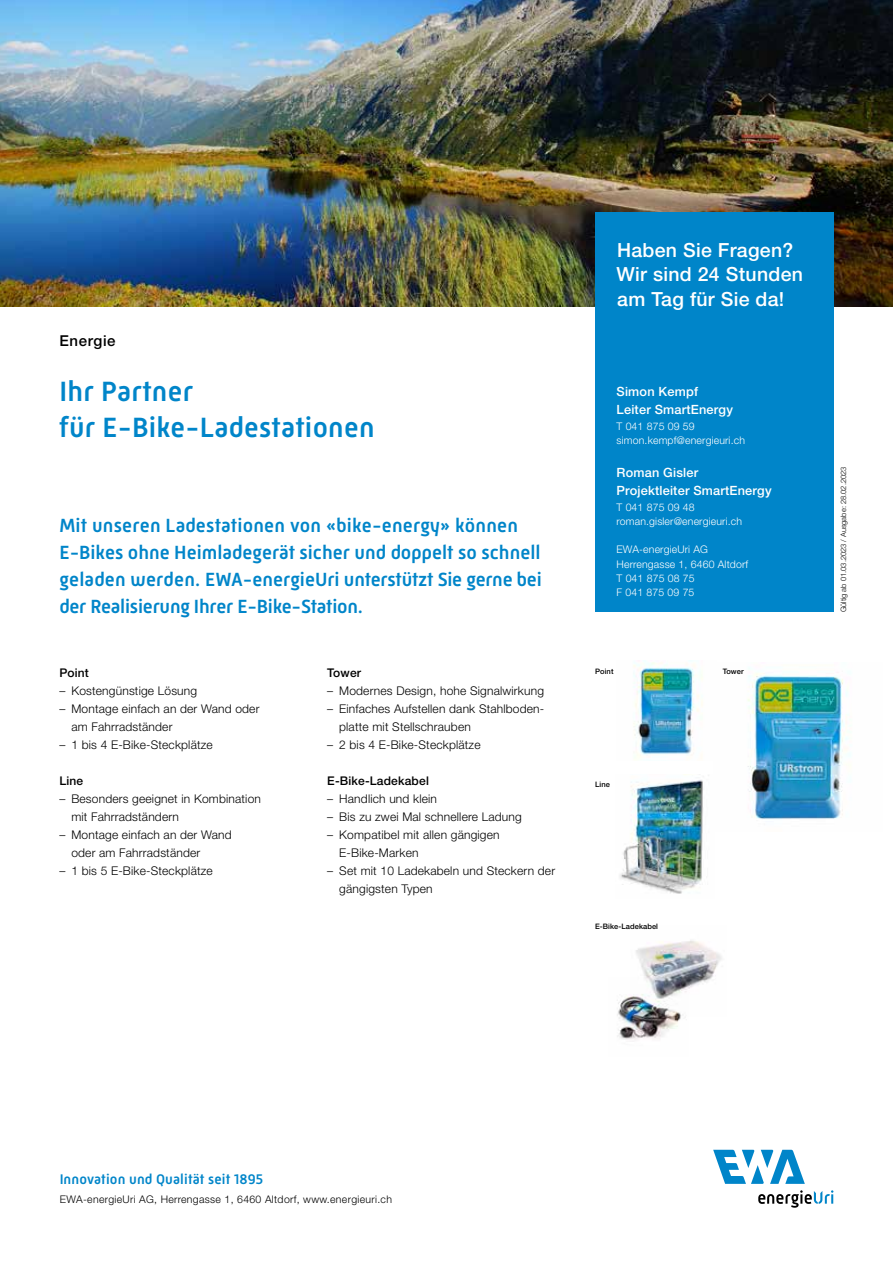
<style>
.page{position:relative;width:893px;height:1263px;background:#fff}
.page>*{position:absolute;margin:0;border:0;box-sizing:border-box;transform-origin:0 0}
.t1{font:500 28.5px/36px "Mic 32 New";letter-spacing:.01em;color:#0085c9}
.t2{font:500 19.5px/27px "Mic 32 New";color:#0085c9}
.t3{font:500 19.5px/24.8px "Helvetica Neue LT Std";letter-spacing:.015em;color:#fff}
.t4{font:500 15px "Helvetica Neue LT Std";letter-spacing:.04em;color:#000}
.t5{font:500 14.25px "Mic 32 New";letter-spacing:.01em;color:#0085c9}
.t6{font:500 12.75px/18px "Helvetica Neue LT Std";letter-spacing:.015em;color:#fff}
.t7{font:300 12px/18px "Helvetica Neue LT Std";letter-spacing:.015em;color:#000}
.t8{font:500 12px "Helvetica Neue LT Std";letter-spacing:.015em;color:#000}
.t9{font:300 10.5px/14.2px "Helvetica Neue LT Std";letter-spacing:.015em;color:#fff}
.t10{font:300 10.5px "Helvetica Neue LT Std";letter-spacing:.03em;color:#000}
.t11{font:300 7.5px "Helvetica Neue LT Std";color:#000}
.t12{font:500 7.5px "Helvetica Neue LT Std";letter-spacing:.01em;color:#000}
</style>
<div class="page">
<svg style="left:713px;top:1150px;width:92px;height:34px"></svg>
<svg style="left:758px;top:1190px;width:75px;height:18px"></svg>
<img style="left:0;top:0;width:893px;height:307px">
<img style="left:617px;top:996px;width:64px;height:44px">
<img style="left:620px;top:780px;width:83px;height:114px">
<img style="left:747px;top:667px;width:104px;height:152px">
<img style="left:633px;top:660px;width:70px;height:98px">
<img style="left:631px;top:940px;width:91px;height:77px">
<div style="left:595px;top:213px;width:238px;height:399px;background:#0085c9"></div>
<p class="t4" style="left:60px;top:331px;width:58px">Energie</p>
<h1 class="t1" style="left:59px;top:373px;width:317px">Ihr Partner<br>für E-Bike-Ladestationen</h1>
<h2 class="t2" style="left:59px;top:512px;width:484px">Mit unseren Ladestationen von «bike-energy» können E-Bikes ohne Heimladegerät sicher und doppelt so schnell geladen werden. EWA-energieUri unterstützt Sie gerne bei der Realisierung Ihrer E-Bike-Station.</h2>
<p class="t8" style="left:59px;top:665px;width:31px">Point</p>
<p class="t7" style="left:59px;top:681px;width:139px">– Kostengünstige Lösung</p>
<p class="t7" style="left:71px;top:699px;width:190px;text-indent:-12px">– Montage einfach an der Wand oder am Fahrradständer</p>
<p class="t7" style="left:59px;top:735px;width:155px">– 1 bis 4 E-Bike-Steckplätze</p>
<p class="t8" style="left:59px;top:773px;width:25px">Line</p>
<p class="t7" style="left:71px;top:789px;width:191px;text-indent:-12px">– Besonders geeignet in Kombination mit Fahrradständern</p>
<p class="t7" style="left:71px;top:825px;width:162px;text-indent:-12px">– Montage einfach an der Wand oder am Fahrradständer</p>
<p class="t7" style="left:59px;top:861px;width:155px">– 1 bis 5 E-Bike-Steckplätze</p>
<p class="t8" style="left:327px;top:665px;width:35px">Tower</p>
<p class="t7" style="left:327px;top:681px;width:218px">– Modernes Design, hohe Signalwirkung</p>
<p class="t7" style="left:339px;top:699px;width:207px;text-indent:-12px">– Einfaches Aufstellen dank Stahlboden&shy;platte mit Stellschrauben</p>
<p class="t7" style="left:327px;top:735px;width:155px">– 2 bis 4 E-Bike-Steckplätze</p>
<p class="t8" style="left:327px;top:773px;width:103px">E-Bike-Ladekabel</p>
<p class="t7" style="left:327px;top:789px;width:111px">– Handlich und klein</p>
<p class="t7" style="left:327px;top:807px;width:196px">– Bis zu zwei Mal schnellere Ladung</p>
<p class="t7" style="left:339px;top:825px;width:162px;text-indent:-12px">– Kompatibel mit allen gängigen<br>E-Bike-Marken</p>
<p class="t7" style="left:339px;top:861px;width:217px;text-indent:-12px">– Set mit 10 Ladekabeln und Steckern der gängigsten Typen</p>
<h2 class="t3" style="left:616px;top:237px;width:188px">Haben Sie Fragen?<br>Wir sind 24 Stunden am Tag für Sie da!</h2>
<p class="t6" style="left:617px;top:382px;width:118px">Simon Kempf<br>Leiter SmartEnergy</p>
<p class="t9" style="left:617px;top:419px;width:130px">T 041 875 09 59 simon.kempf@energieuri.ch</p>
<p class="t6" style="left:617px;top:463px;width:157px">Roman Gisler<br>Projektleiter SmartEnergy</p>
<p class="t9" style="left:617px;top:499px;width:127px">T 041 875 09 48 roman.gisler@energieuri.ch</p>
<p class="t9" style="left:617px;top:542px;width:133px">EWA-energieUri AG<br>Herrengasse 1, 6460 Altdorf<br>T 041 875 08 75<br>F 041 875 09 75</p>
<p class="t12" style="left:595px;top:666px;width:20px">Point</p>
<p class="t12" style="left:723px;top:667px;width:23px">Tower</p>
<p class="t11" style="left:839px;top:612px;width:147px;rotate:-90deg">Gültig ab 01.03.2023 / Ausgabe: 28.02.2023</p>
<p class="t12" style="left:595px;top:779px;width:16px">Line</p>
<p class="t12" style="left:595px;top:922px;width:64px">E-Bike-Ladekabel</p>
<p class="t5" style="left:60px;top:1171px;width:205px">Innovation und Qualität seit 1895</p>
<p class="t10" style="left:60px;top:1193px;width:333px">EWA-energieUri AG, Herrengasse 1, 6460 Altdorf, www.energieuri.ch</p>
</div>
